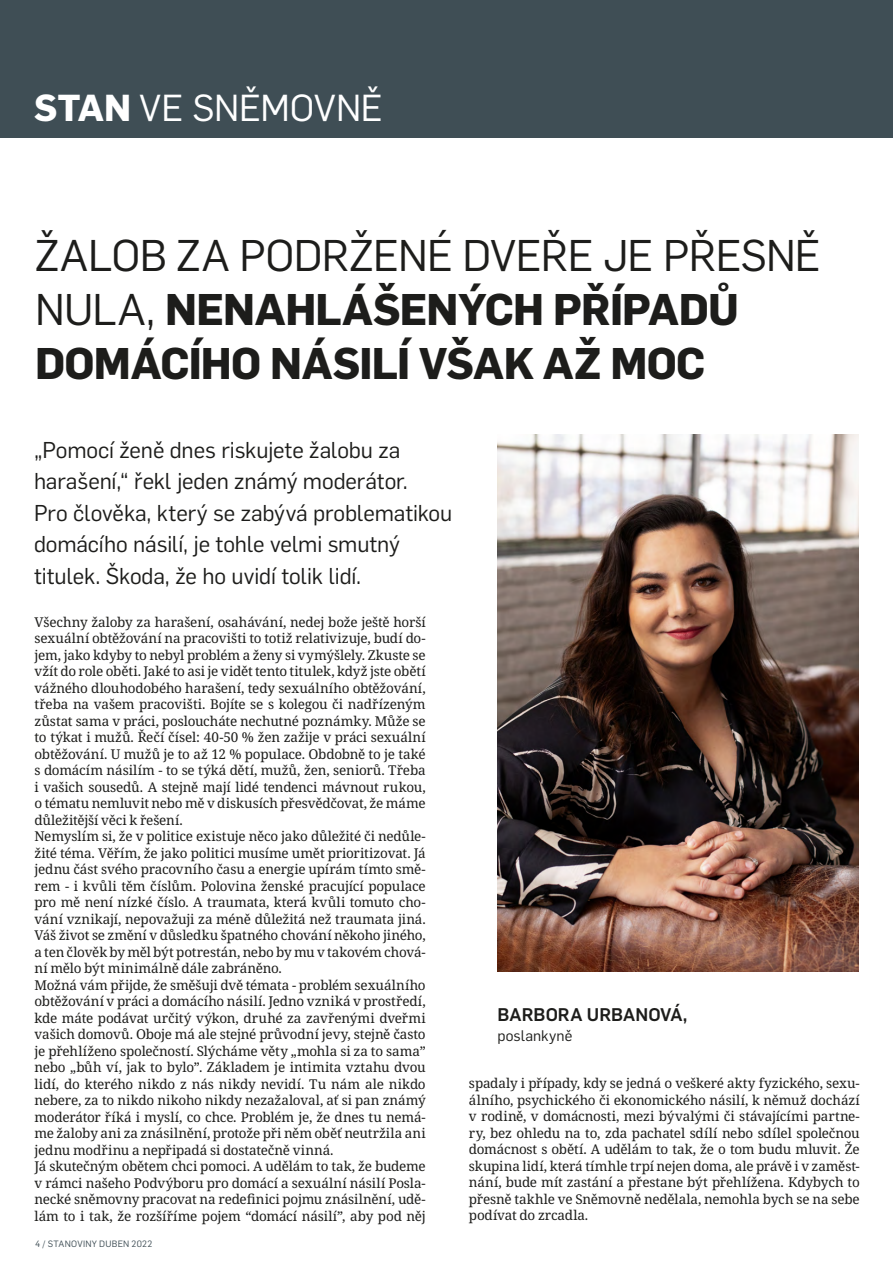
<style>
.page{position:relative;width:893px;height:1263px;background:#fff}
.page>*{position:absolute;margin:0;border:0;box-sizing:border-box;transform-origin:0 0}
.t1{font:700 43.5px/54px "Flama";letter-spacing:-.015em;color:#1d1d1b}
.t2{font:36.9px "Flama";letter-spacing:-.005em;color:#fff}
.t3{font:22.5px/31.5px "Flama";letter-spacing:-.005em;color:#1d1d1b}
.t4{font:500 18px "Flama";color:#1d1d1b}
.t5{font:15px "Flama";letter-spacing:.01em;color:#1d1d1b}
.t6{font:13.5px/16.5px "Noto Serif";letter-spacing:-.015em;color:#1d1d1b}
.t7{font:9px "Flama";letter-spacing:.03em;color:#3f4e55}
.s1{font-weight:700}
.s2{font-weight:400}
</style>
<div class="page">
<div style="left:0;top:0;width:893px;height:138px;background:#3f4e55"></div>
<img style="left:497px;top:435px;width:362px;height:537px">
<h2 class="t2" style="left:34px;top:83px;width:350px"><span class="s1">STAN</span> VE SNĚMOVNĚ</h2>
<h1 class="t1" style="left:35px;top:225px;width:787px"><span class="s2">ŽALOB ZA PODRŽENÉ DVEŘE JE PŘESNĚ<br>NULA,</span> NENAHLÁŠENÝCH PŘÍPADŮ<br>DOMÁCÍHO NÁSILÍ VŠAK AŽ MOC</h1>
<h3 class="t3" style="left:34px;top:433px;width:420px">„Pomocí ženě dnes riskujete žalobu za harašení,“ řekl jeden známý moderátor.<br>Pro člověka, který se zabývá problematikou domácího násilí, je tohle velmi smutný titulek. Škoda, že ho uvidí tolik lidí.</h3>
<p class="t6" style="left:35px;top:614px;width:393px">Všechny žaloby za harašení, osahávání, nedej bože ještě horší sexuální obtěžování na pracovišti to totiž relativizuje, budí do&shy;jem, jako kdyby to nebyl problém a ženy si vymýšlely. Zkuste se vžít do role oběti. Jaké to asi je vidět tento titulek, když jste obětí vážného dlouhodobého harašení, tedy sexuálního obtěžování, třeba na vašem pracovišti. Bojíte se s kolegou či nadřízeným zůstat sama v práci, posloucháte nechutné poznámky. Může se to týkat i mužů. Řečí čísel: 40-50 % žen zažije v práci sexuální obtěžování. U mužů je to až 12 % populace. Obdobně to je také s domácím násilím - to se týká dětí, mužů, žen, seniorů. Třeba i vašich sousedů. A stejně mají lidé tendenci mávnout rukou, o tématu nemluvit nebo mě v diskusích přesvědčovat, že máme důležitější věci k řešení.<br>Nemyslím si, že v politice existuje něco jako důležité či nedůle&shy;žité téma. Věřím, že jako politici musíme umět prioritizovat. Já jednu část svého pracovního času a energie upírám tímto smě&shy;rem - i kvůli těm číslům. Polovina ženské pracující populace pro mě není nízké číslo. A traumata, která kvůli tomuto cho&shy;vání vznikají, nepovažuji za méně důležitá než traumata jiná.<br>Váš život se změní v důsledku špatného chování někoho jiného, a ten člověk by měl být potrestán, nebo by mu v takovém chová&shy;ní mělo být minimálně dále zabráněno.<br>Možná vám přijde, že směšuji dvě témata - problém sexuálního obtěžování v práci a domácího násilí. Jedno vzniká v prostředí, kde máte podávat určitý výkon, druhé za zavřenými dveřmi vašich domovů. Oboje má ale stejné průvodní jevy, stejně často je přehlíženo společností. Slýcháme věty „mohla si za to sama” nebo „bůh ví, jak to bylo”. Základem je intimita vztahu dvou lidí, do kterého nikdo z nás nikdy nevidí. Tu nám ale nikdo nebere, za to nikdo nikoho nikdy nezažaloval, ať si pan známý moderátor říká i myslí, co chce. Problém je, že dnes tu nemá&shy;me žaloby ani za znásilnění, protože při něm oběť neutržila ani jednu modřinu a nepřipadá si dostatečně vinná.<br>Já skutečným obětem chci pomoci. A udělám to tak, že budeme v rámci našeho Podvýboru pro domácí a sexuální násilí Posla&shy;necké sněmovny pracovat na redefinici pojmu znásilnění, udě&shy;lám to i tak, že rozšíříme pojem “domácí násilí”, aby pod něj</p>
<p class="t7" style="left:35px;top:1238px;width:119px">4 / STANOVINY DUBEN 2022</p>
<h3 class="t4" style="left:497px;top:1002px;width:191px">BARBORA URBANOVÁ,</h3>
<p class="t5" style="left:497px;top:1025px;width:76px">poslankyně</p>
<p class="t6" style="left:469px;top:1076px;width:392px;text-align:justify">spadaly i případy, kdy se jedná o veškeré akty fyzického, sexu&shy;álního, psychického či ekonomického násilí, k němuž dochází v rodině, v domácnosti, mezi bývalými či stávajícími partne&shy;ry, bez ohledu na to, zda pachatel sdílí nebo sdílel společnou domácnost s obětí. A udělám to tak, že o tom budu mluvit. Že skupina lidí, která tímhle trpí nejen doma, ale právě i v zaměst&shy;nání, bude mít zastání a přestane být přehlížena. Kdybych to přesně takhle ve Sněmovně nedělala, nemohla bych se na sebe podívat do zrcadla.</p>
</div>
